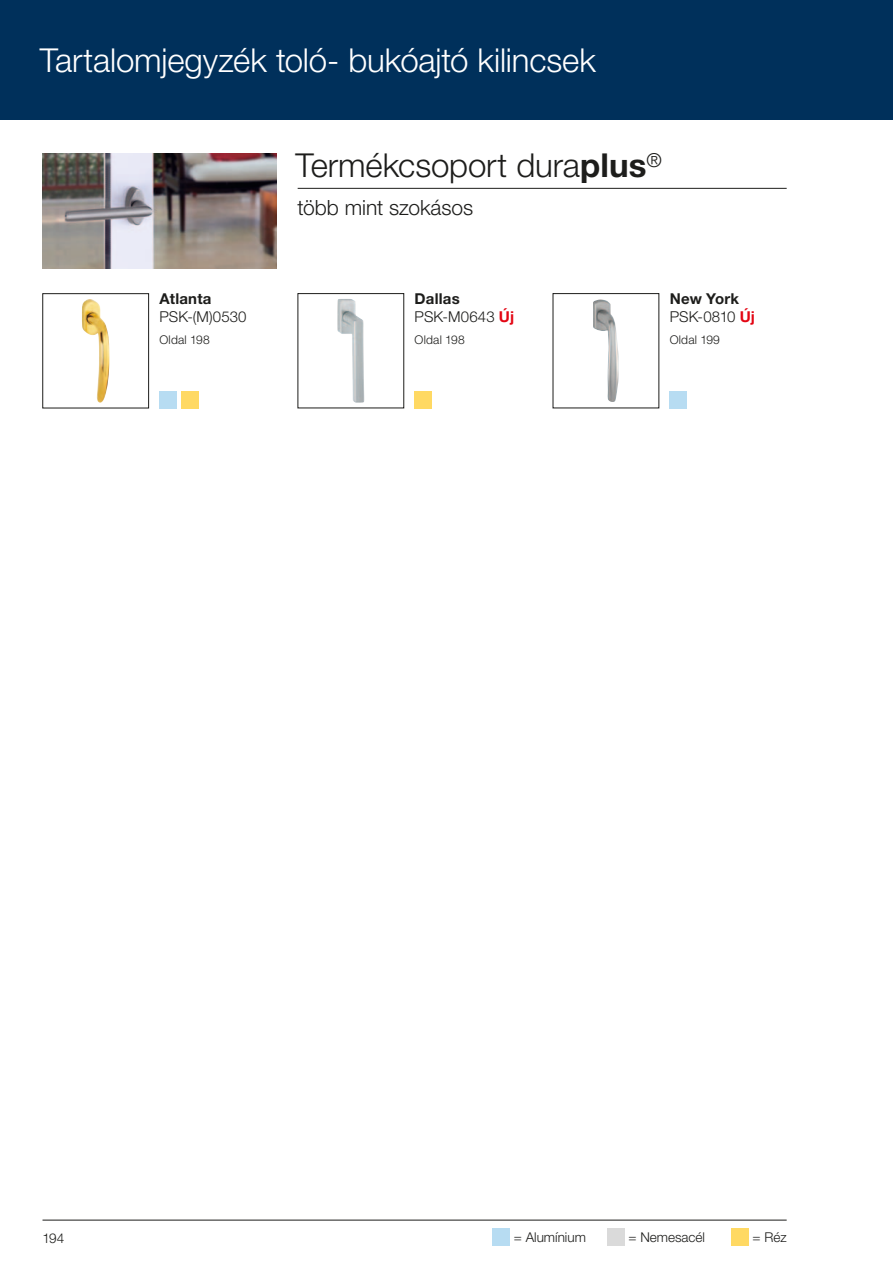
<style>
.page{position:relative;width:893px;height:1263px;background:#fff}
.page>*{position:absolute;margin:0;border:0;box-sizing:border-box;transform-origin:0 0}
.t1{font:300 33px "Helvetica Neue LTW1 G";letter-spacing:-.005em;color:#fff}
.t2{font:300 33px "Helvetica Neue LTW1 G";letter-spacing:-.005em;color:#1d1d1b}
.t3{font:300 21px "Helvetica Neue LTW1 G";letter-spacing:-.005em;color:#1d1d1b}
.t4{font:300 15px/18px "Helvetica Neue LTW1 G";letter-spacing:.005em;color:#1d1d1b}
.t5{font:700 15px "Helvetica Neue LTW1 G";letter-spacing:.015em;color:#1d1d1b}
.t6{font:300 13.5px "Helvetica Neue LTW1 G";color:#1d1d1b}
.t7{font:300 12px "Helvetica Neue LTW1 G";letter-spacing:.015em;color:#1d1d1b}
.s1{font-weight:700}
.s2{font-weight:700;color:#e30614}
</style>
<div class="page">
<div style="left:0;top:0;width:893px;height:119px;background:#00305b"></div>
<img style="left:43px;top:153px;width:233px;height:115px">
<hr style="left:43px;top:1220px;width:744px;height:1px;background:#1d1d1b">
<hr style="left:298px;top:188px;width:489px;height:1px;background:#1d1d1b">
<div style="left:43px;top:293px;width:106px;height:115px;border:1px solid #1d1d1b"></div>
<div style="left:670px;top:391px;width:17px;height:17px;background:#b7dcf2"></div>
<div style="left:415px;top:391px;width:17px;height:17px;background:#ffd963"></div>
<div style="left:159px;top:391px;width:17px;height:17px;background:#b7dcf2"></div>
<div style="left:181px;top:391px;width:17px;height:17px;background:#ffd963"></div>
<img style="left:337px;top:299px;width:27px;height:104px">
<img style="left:82px;top:299px;width:27px;height:104px">
<img style="left:593px;top:300px;width:26px;height:102px">
<div style="left:493px;top:1228px;width:17px;height:17px;background:#b7dcf2"></div>
<div style="left:607px;top:1228px;width:17px;height:17px;background:#dadada"></div>
<div style="left:731px;top:1228px;width:17px;height:17px;background:#ffd963"></div>
<h1 class="t1" style="left:40px;top:40px;width:557px">Tartalomjegyzék toló- bukóajtó kilincsek</h1>
<p class="t5" style="left:159px;top:290px;width:54px">Atlanta</p>
<p class="t4" style="left:159px;top:308px;width:89px">PSK-(M)0530</p>
<p class="t7" style="left:159px;top:332px;width:52px">Oldal 198</p>
<h1 class="t2" style="left:296px;top:145px;width:368px">Termékcsoport dura<span class="s1">plus</span><sup>®</sup></h1>
<h2 class="t3" style="left:298px;top:194px;width:177px">több mint szokásos</h2>
<p class="t4" style="left:415px;top:290px;width:101px"><span class="s1">Dallas<br></span>PSK-M0643 <span class="s2">Új</span></p>
<p class="t7" style="left:415px;top:332px;width:52px">Oldal 198</p>
<p class="t4" style="left:670px;top:290px;width:87px"><span class="s1">New York<br></span>PSK-0810 <span class="s2">Új</span></p>
<p class="t7" style="left:670px;top:332px;width:52px">Oldal 199</p>
<p class="t6" style="left:43px;top:1230px;width:23px">194</p>
<p class="t6" style="left:514px;top:1228px;width:74px">= Alumínium</p>
<p class="t6" style="left:628px;top:1228px;width:78px">= Nemesacél</p>
<p class="t6" style="left:753px;top:1228px;width:36px">= Réz</p>
</div>
